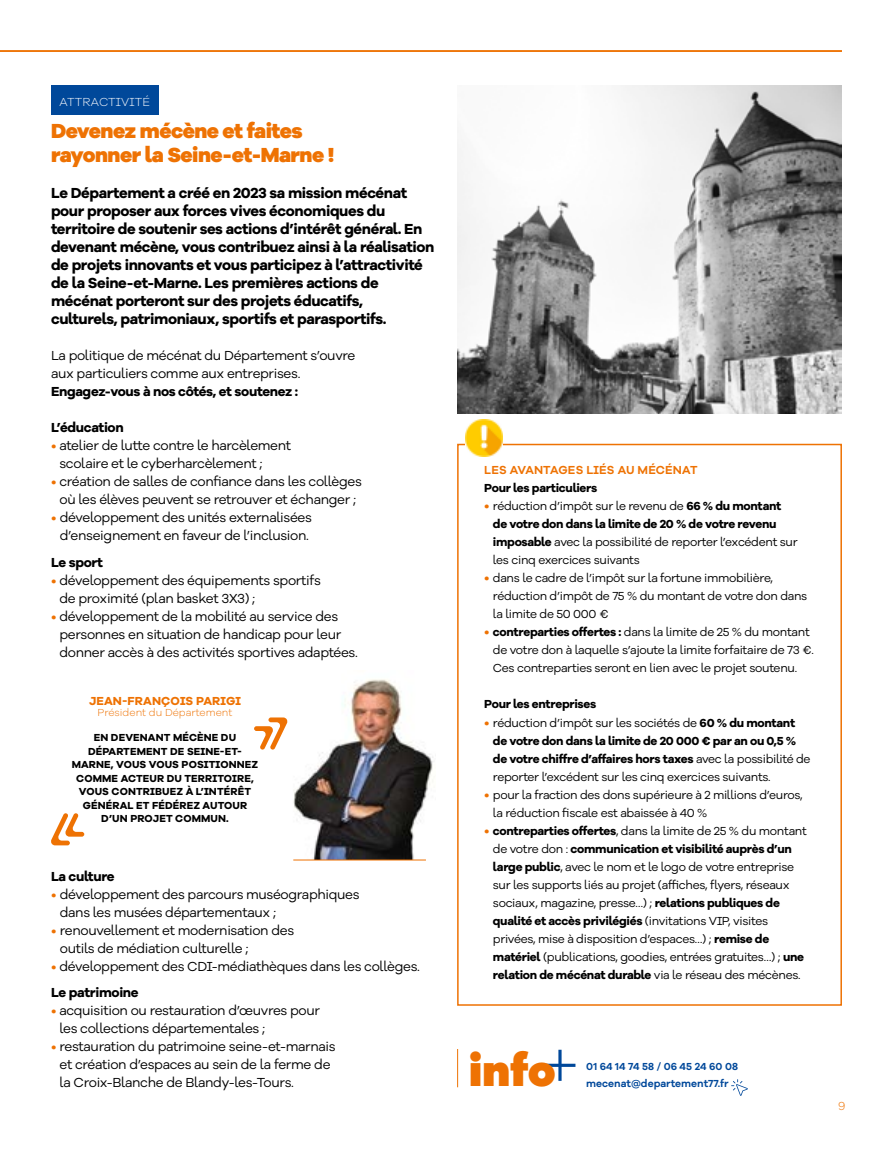
<style>
.page{position:relative;width:893px;height:1149px;background:#fff}
.page>*{position:absolute;margin:0;border:0;box-sizing:border-box;transform-origin:0 0}
.t1{font:900 45px "Galano Grotesque Alt";color:#ee7203}
.t2{font:800 21px/24px "Galano Grotesque Alt";letter-spacing:-.025em;color:#ee7203}
.t3{font:700 15px/18px "Galano Grotesque Alt";letter-spacing:-.025em;color:#000}
.t4{font:13.5px/18px "Galano Grotesque Alt";letter-spacing:-.025em;color:#000}
.t5{font:700 13.5px "Galano Grotesque Alt";letter-spacing:-.025em;color:#000}
.t6{font:12px/18px "Galano Grotesque Alt";letter-spacing:-.025em;color:#000}
.t7{font:700 12px "Galano Grotesque Alt";letter-spacing:-.025em;color:#000}
.t8{font:600 12px "Galano Grotesque Alt";letter-spacing:.01em;color:#ee7203}
.t9{font:700 12px "Galano Grotesque Alt";letter-spacing:.01em;color:#ee7203}
.t10{font:300 12px "Galano Grotesque Alt";letter-spacing:.01em;color:#fff}
.t11{font:300 12px "Galano Grotesque Alt";color:#ee7203}
.t12{font:700 10.5px/13.5px "Galano Grotesque Alt";letter-spacing:.01em;color:#000;text-align:center}
.t13{font:600 10.5px "Galano Grotesque Alt";color:#00489a}
.t14{font:300 10.5px "Galano Grotesque Alt";color:#ee7203}
.s1{color:#ee7203}
.s2{font-weight:700}
.s3{font-size:13.5px;color:#ee7203}
.s4{font-weight:300;font-size:72px;color:#00489a}
</style>
<div class="page">
<div style="left:51px;top:85px;width:108px;height:29px;background:#00489a"></div>
<img style="left:293px;top:679px;width:140px;height:180px">
<hr style="left:293px;top:859px;width:133px;height:1px;background:#ee7203">
<svg style="left:51px;top:813px;width:33px;height:32px"></svg>
<svg style="left:254px;top:717px;width:34px;height:32px"></svg>
<img style="left:457px;top:85px;width:385px;height:329px">
<div style="left:457px;top:443px;width:385px;height:562px;border:2px solid #ee7203"></div>
<img style="left:466px;top:420px;width:37px;height:37px">
<svg style="left:731px;top:1079px;width:17px;height:16px"></svg>
<hr style="left:457px;top:1048px;width:1px;height:38px;background:#ee7203">
<hr style="left:0;top:50px;width:842px;height:2px;background:#ee7203">
<p class="t10" style="left:60px;top:94px;width:92px">ATTRACTIVITÉ</p>
<h2 class="t2" style="left:51px;top:118px;width:285px">Devenez mécène et faites rayonner la Seine-et-Marne !</h2>
<p class="t3" style="left:51px;top:184px;width:385px">Le Département a créé en 2023 sa mission mécénat pour proposer aux forces vives économiques du territoire de soutenir ses actions d’intérêt général. En devenant mécène, vous contribuez ainsi à la réalisation de projets innovants et vous participez à l’attractivité de la Seine-et-Marne. Les premières actions de mécénat porteront sur des projets éducatifs,<br>culturels, patrimoniaux, sportifs et parasportifs.</p>
<p class="t4" style="left:51px;top:346px;width:306px">La politique de mécénat du Département s’ouvre aux particuliers comme aux entreprises.</p>
<p class="t5" style="left:51px;top:383px;width:249px">Engagez-vous à nos côtés, et soutenez :</p>
<p class="t5" style="left:51px;top:419px;width:74px">L’éducation</p>
<p class="t4" style="left:59px;top:436px;width:233px;text-indent:-8px"><span class="s1">•</span> atelier de lutte contre le harcèlement scolaire et le cyberharcèlement ;</p>
<p class="t4" style="left:51px;top:472px;width:312px;text-align:center"><span class="s1">•</span> création de salles de confiance dans les collèges où les élèves peuvent se retrouver et échanger ;</p>
<p class="t4" style="left:51px;top:508px;width:262px;text-align:center"><span class="s1">•</span> développement des unités externalisées d’enseignement en faveur de l’inclusion.</p>
<p class="t5" style="left:51px;top:553px;width:54px">Le sport</p>
<p class="t4" style="left:59px;top:571px;width:263px;text-indent:-8px"><span class="s1">•</span> développement des équipements sportifs de proximité (plan basket 3X3) ;</p>
<p class="t4" style="left:59px;top:607px;width:300px;text-indent:-8px"><span class="s1">•</span> développement de la mobilité au service des personnes en situation de handicap pour leur donner accès à des activités sportives adaptées.</p>
<p class="t9" style="left:89px;top:693px;width:153px">JEAN-FRANÇOIS PARIGI</p>
<p class="t14" style="left:98px;top:705px;width:136px">Président du Département</p>
<p class="t12" style="left:72px;top:730px;width:188px">EN DEVENANT MÉCÈNE DU<br>DÉPARTEMENT DE SEINE-ET-<br>MARNE, VOUS VOUS POSITIONNEZ<br>COMME ACTEUR DU TERRITOIRE,<br>VOUS CONTRIBUEZ À L’INTÉRÊT<br>GÉNÉRAL ET FÉDÉREZ AUTOUR<br>D’UN PROJET COMMUN.</p>
<p class="t5" style="left:51px;top:867px;width:65px">La culture</p>
<p class="t4" style="left:60px;top:884px;width:301px;text-indent:-9px"><span class="s1">•</span> développement des parcours muséographiques dans les musées départementaux ;</p>
<p class="t4" style="left:60px;top:920px;width:236px;text-indent:-9px"><span class="s1">•</span> renouvellement et modernisation des outils de médiation culturelle ;</p>
<p class="t4" style="left:51px;top:952px;width:370px;line-height:26.5px"><span class="s1">•</span> développement des CDI-médiathèques dans les collèges.<br><span class="s2">Le patrimoine</span></p>
<p class="t4" style="left:59px;top:1000px;width:262px;text-indent:-8px"><span class="s1">•</span> acquisition ou restauration d’œuvres pour les collections départementales ;</p>
<p class="t4" style="left:59px;top:1036px;width:278px;text-indent:-8px"><span class="s1">•</span> restauration du patrimoine seine-et-marnais et création d’espaces au sein de la ferme de la Croix-Blanche de Blandy-les-Tours.</p>
<p class="t8" style="left:484px;top:462px;width:215px">LES AVANTAGES LIÉS AU MÉCÉNAT</p>
<p class="t7" style="left:484px;top:480px;width:115px">Pour les particuliers</p>
<p class="t6" style="left:493px;top:496px;width:306px;text-indent:-9px"><span class="s3">•</span> réduction d’impôt sur le revenu de <span class="s2">66 % du montant de votre don dans la limite de 20 % de votre revenu imposable</span> avec la possibilité de reporter l’excédent sur les cinq exercices suivants</p>
<p class="t6" style="left:493px;top:568px;width:316px;text-indent:-9px"><span class="s3">•</span> dans le cadre de l’impôt sur la fortune immobilière, réduction d’impôt de 75 % du montant de votre don dans la limite de 50 000 €</p>
<p class="t6" style="left:493px;top:622px;width:322px;text-indent:-9px"><span class="s3">•</span> <span class="s2">contreparties offertes :</span> dans la limite de 25 % du montant de votre don à laquelle s’ajoute la limite forfaitaire de 73 €.<br>Ces contreparties seront en lien avec le projet soutenu.</p>
<p class="t7" style="left:484px;top:696px;width:114px">Pour les entreprises</p>
<p class="t6" style="left:493px;top:712px;width:319px;text-indent:-9px"><span class="s3">•</span> réduction d’impôt sur les sociétés de <span class="s2">60 % du montant de votre don dans la limite de 20 000 € par an ou 0,5 % de votre chiffre d’affaires hors taxes</span> avec la possibilité de reporter l’excédent sur les cinq exercices suivants.</p>
<p class="t6" style="left:493px;top:784px;width:311px;text-indent:-9px"><span class="s3">•</span> pour la fraction des dons supérieure à 2 millions d’euros, la réduction fiscale est abaissée à 40 %</p>
<p class="t6" style="left:493px;top:820px;width:315px;text-indent:-9px"><span class="s3">•</span> <span class="s2">contreparties offertes</span>, dans la limite de 25 % du montant de votre don : <span class="s2">communication et visibilité auprès d’un large public</span>, avec le nom et le logo de votre entreprise sur les supports liés au projet (affiches, flyers, réseaux sociaux, magazine, presse…) ; <span class="s2">relations publiques de qualité et accès privilégiés</span> (invitations VIP, visites privées, mise à disposition d’espaces…) ; <span class="s2">remise de matériel</span> (publications, goodies, entrées gratuites…) ; <span class="s2">une relation de mécénat durable</span> via le réseau des mécènes.</p>
<h1 class="t1" style="left:469px;top:1040px;width:114px">info<span class="s4">+</span></h1>
<p class="t13" style="left:586px;top:1059px;width:153px">01 64 14 74 58 / 06 45 24 60 08</p>
<p class="t13" style="left:586px;top:1076px;width:144px">mecenat@departement77.fr</p>
<p class="t11" style="left:838px;top:1097px;width:9px">9</p>
</div>
